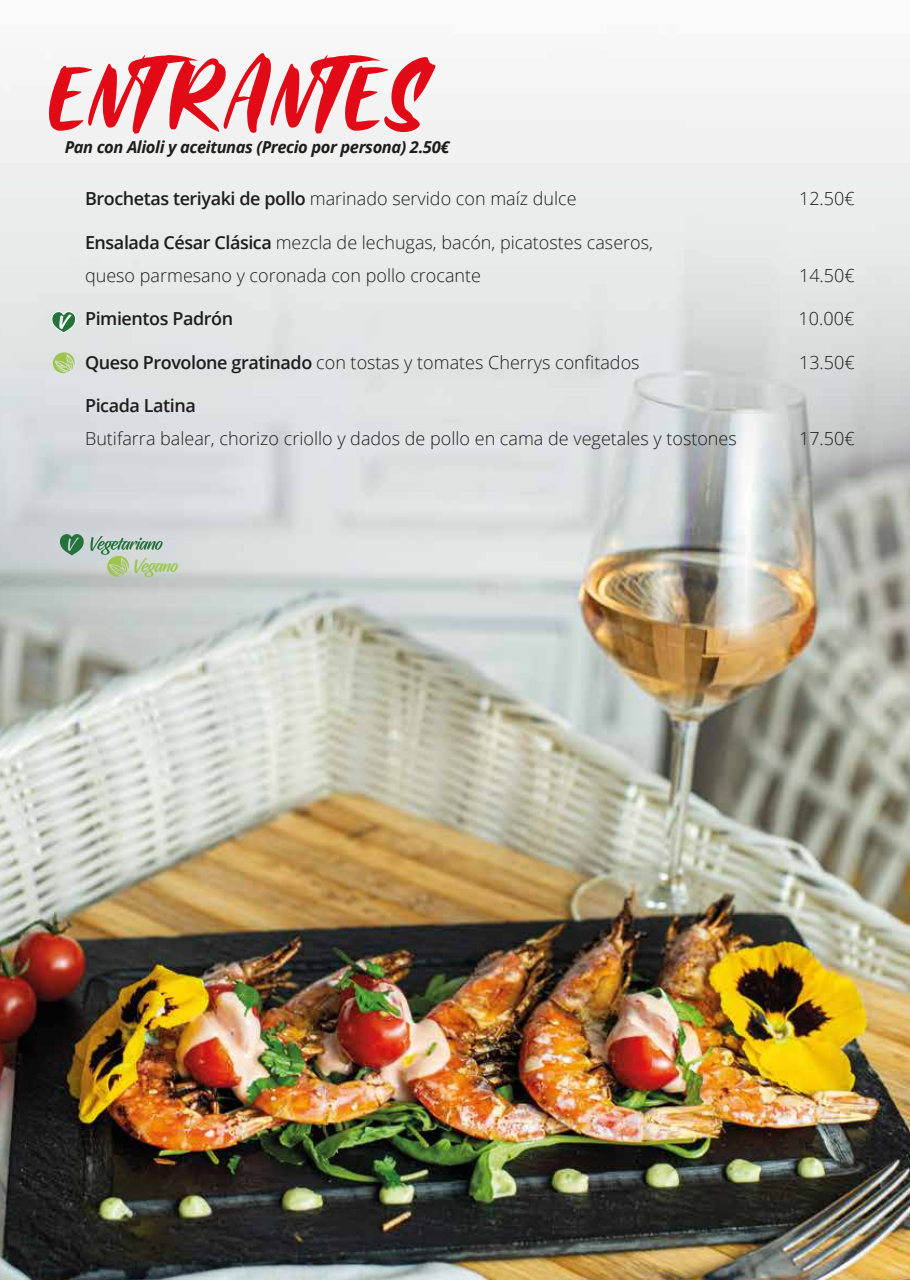
<style>
.page{position:relative;width:910px;height:1280px;background:#fff}
.page>*{position:absolute;margin:0;border:0;box-sizing:border-box;transform-origin:0 0}
.t1{font:105px "Mallent";color:#e30a18}
.t2{font:300 18px/33px "Open Sans";color:#1d1d1c}
.t3{font:600 18px "Open Sans";letter-spacing:-.025em;color:#1d1d1c}
.t4{font:18px "Hughs";color:#9dc549}
.t5{font:italic 700 16.5px "Open Sans";letter-spacing:-.025em;color:#1d1d1c}
.s1{font-weight:600}
</style>
<div class="page">
<img style="left:0;top:85px;width:910px;height:1195px">
<svg style="left:51px;top:311px;width:25px;height:22px"></svg>
<svg style="left:52px;top:352px;width:23px;height:22px"></svg>
<svg style="left:59px;top:534px;width:25px;height:21px"></svg>
<svg style="left:90px;top:536px;width:73px;height:41px;background:#b3c6b4"></svg>
<h1 class="t1" style="left:51px;top:22px;width:378px">ENTRANTES</h1>
<p class="t5" style="left:65px;top:135px;width:386px">Pan con Alioli y aceitunas (Precio por persona) 2.50€</p>
<p class="t2" style="left:85px;top:182px;width:493px"><span class="s1">Brochetas teriyaki de pollo</span> marinado servido con maíz dulce</p>
<p class="t2" style="left:799px;top:182px;width:57px">12.50€</p>
<p class="t2" style="left:85px;top:225px;width:569px"><span class="s1">Ensalada César Clásica</span> mezcla de lechugas, bacón, picatostes caseros, queso parmesano y coronada con pollo crocante</p>
<p class="t2" style="left:799px;top:258px;width:57px">14.50€</p>
<p class="t3" style="left:85px;top:306px;width:150px">Pimientos Padrón</p>
<p class="t2" style="left:799px;top:302px;width:57px">10.00€</p>
<p class="t2" style="left:85px;top:345px;width:556px"><span class="s1">Queso Provolone gratinado</span> con tostas y tomates Cherrys confitados</p>
<p class="t2" style="left:799px;top:345px;width:57px">13.50€</p>
<p class="t3" style="left:85px;top:393px;width:112px">Picada Latina</p>
<p class="t2" style="left:85px;top:422px;width:653px">Butifarra balear, chorizo criollo y dados de pollo en cama de vegetales y tostones</p>
<p class="t2" style="left:799px;top:422px;width:57px">17.50€</p>
<p class="t4" style="left:132px;top:555px;width:47px">Vegano</p>
</div>
